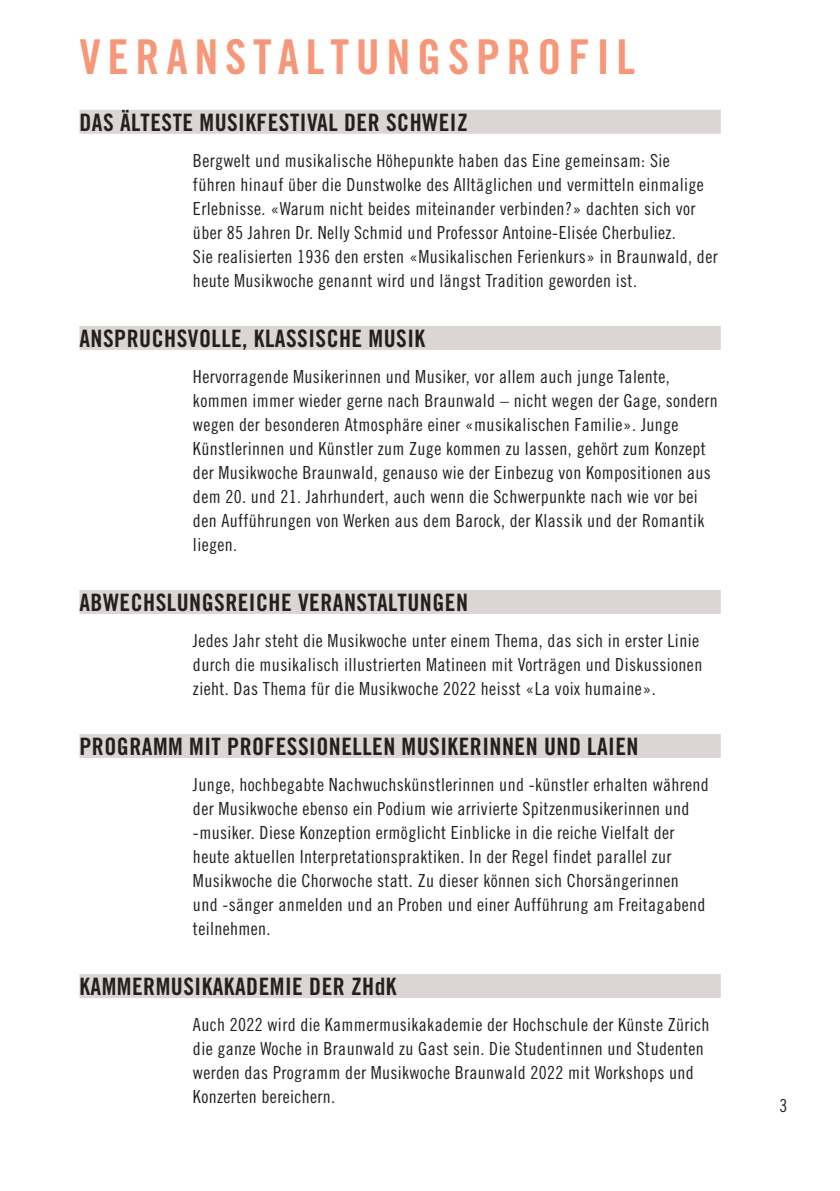
<style>
.page{position:relative;width:840px;height:1191px;background:#fff}
.page>*{position:absolute;margin:0;border:0;box-sizing:border-box;transform-origin:0 0}
.mwbw_titel_links_gro{font:48px "Trade Gothic LT Std Bd Cn 20";letter-spacing:.14em;color:#f6977a}
.mwbw_zwischentitel_g{font:24px "Trade Gothic LT Std Bd Cn 20";letter-spacing:.02em;color:#231f20}
.mwbw_text{font:18px/24px "Trade Gothic LT Std Cn 18";letter-spacing:.02em;color:#231f20}
</style>
<div class="page">
<div style="left:79px;top:110px;width:641px;height:24px;background:#dbd6d4"></div>
<div style="left:79px;top:326px;width:641px;height:24px;background:#dbd6d4"></div>
<div style="left:79px;top:590px;width:641px;height:24px;background:#dbd6d4"></div>
<div style="left:79px;top:734px;width:641px;height:24px;background:#dbd6d4"></div>
<div style="left:79px;top:974px;width:641px;height:24px;background:#dbd6d4"></div>
<p class="mwbw_titel_links_gro" style="left:79px;top:28px;width:557px">VERANSTALTUNGSPROFIL</p>
<p class="mwbw_zwischentitel_g" style="left:79px;top:108px;width:389px">DAS ÄLTESTE MUSIKFESTIVAL DER SCHWEIZ</p>
<p class="mwbw_text" style="left:193px;top:148px;width:526px">Bergwelt und musikalische Höhepunkte haben das Eine gemeinsam: Sie<br>führen hinauf über die Dunstwolke des Alltäglichen und vermitteln einmalige Erlebnisse. «Warum nicht beides miteinander verbinden?» dachten sich vor über 85 Jahren Dr. Nelly Schmid und Professor Antoine-Elisée Cherbuliez.<br>Sie realisierten 1936 den ersten «Musikalischen Ferienkurs» in Braunwald, der heute Musikwoche genannt wird und längst Tradition geworden ist.</p>
<p class="mwbw_zwischentitel_g" style="left:79px;top:324px;width:347px">ANSPRUCHSVOLLE, KLASSISCHE MUSIK</p>
<p class="mwbw_text" style="left:193px;top:364px;width:526px">Hervorragende Musikerinnen und Musiker, vor allem auch junge Talente, kommen immer wieder gerne nach Braunwald – nicht wegen der Gage, sondern wegen der besonderen Atmosphäre einer «musikalischen Familie». Junge Künstlerinnen und Künstler zum Zuge kommen zu lassen, gehört zum Konzept der Musikwoche Braunwald, genauso wie der Einbezug von Kompositionen aus dem 20. und 21. Jahrhundert, auch wenn die Schwerpunkte nach wie vor bei den Aufführungen von Werken aus dem Barock, der Klassik und der Romantik liegen.</p>
<p class="mwbw_zwischentitel_g" style="left:79px;top:588px;width:390px">ABWECHSLUNGSREICHE VERANSTALTUNGEN</p>
<p class="mwbw_text" style="left:193px;top:628px;width:510px">Jedes Jahr steht die Musikwoche unter einem Thema, das sich in erster Linie durch die musikalisch illustrierten Matineen mit Vorträgen und Diskussionen zieht. Das Thema für die Musikwoche 2022 heisst «La voix humaine».</p>
<p class="mwbw_zwischentitel_g" style="left:79px;top:732px;width:560px">PROGRAMM MIT PROFESSIONELLEN MUSIKERINNEN UND LAIEN</p>
<p class="mwbw_text" style="left:193px;top:772px;width:517px">Junge, hochbegabte Nachwuchskünstlerinnen und -künstler erhalten während der Musikwoche ebenso ein Podium wie arrivierte Spitzenmusikerinnen und -musiker. Diese Konzeption ermöglicht Einblicke in die reiche Vielfalt der heute aktuellen Interpretationspraktiken. In der Regel findet parallel zur Musikwoche die Chorwoche statt. Zu dieser können sich Chorsängerinnen<br>und -sänger anmelden und an Proben und einer Aufführung am Freitagabend teilnehmen.</p>
<p class="mwbw_zwischentitel_g" style="left:79px;top:972px;width:318px">KAMMERMUSIKAKADEMIE DER ZHdK</p>
<p class="mwbw_text" style="left:193px;top:1012px;width:518px">Auch 2022 wird die Kammermusikakademie der Hochschule der Künste Zürich die ganze Woche in Braunwald zu Gast sein. Die Studentinnen und Studenten werden das Programm der Musikwoche Braunwald 2022 mit Workshops und Konzerten bereichern.</p>
<p class="mwbw_text" style="left:779px;top:1093px;width:9px">3</p>
</div>
